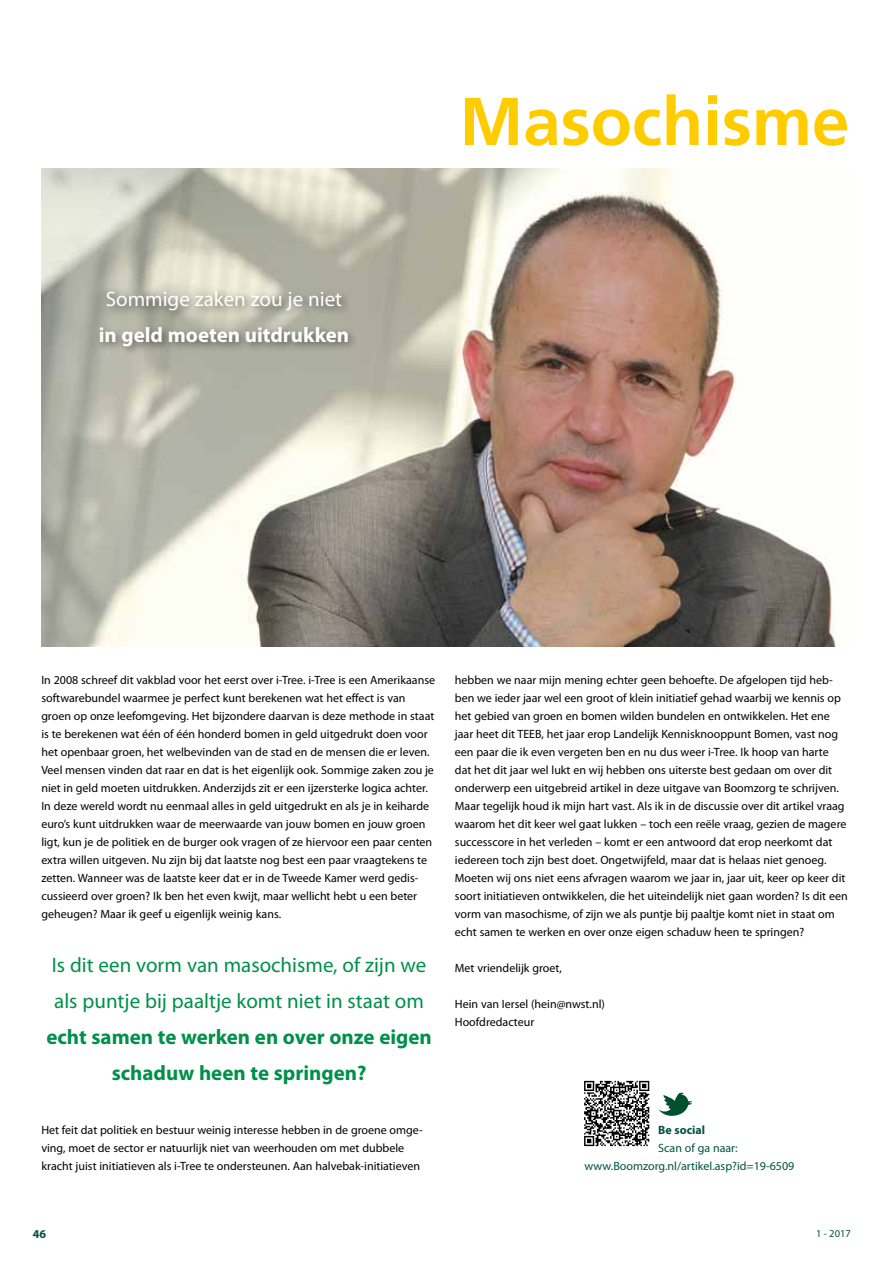
<style>
.page{position:relative;width:893px;height:1263px;background:#fff}
.page>*{position:absolute;margin:0;border:0;box-sizing:border-box;transform-origin:0 0}
.t1{font:700 67.5px "Frutiger";color:#fc0}
.t2{font:21px/36px "Myriad Pro";color:#00904a}
.t3{font:700 21px/36px "Myriad Pro";color:#00904a;text-align:center}
.t4{font:700 21px "Myriad Pro";color:#fff}
.t5{font:21px "Myriad Pro";color:#fff}
.t6{font:12px/18px "Myriad Pro";color:#000}
.t7{font:12px/18px "Myriad Pro";color:#00533d}
.t8{font:700 12px "Myriad Pro";color:#00533d}
.t9{font:10.5px "Myriad Pro";color:#00533d}
</style>
<div class="page">
<img style="left:41px;top:168px;width:795px;height:478px">
<div style="left:95px;top:286px;width:264px;height:71px;background:#000;opacity:.5"></div>
<svg style="left:584px;top:1081px;width:65px;height:65px"></svg>
<svg style="left:658px;top:1092px;width:34px;height:24px"></svg>
<h2 class="t5" style="left:106px;top:286px;width:238px">Sommige zaken zou je niet</h2>
<h2 class="t4" style="left:99px;top:321px;width:252px">in geld moeten uitdrukken</h2>
<h1 class="t1" style="left:459px;top:82px;width:391px">Masochisme</h1>
<p class="t6" style="left:41px;top:671px;width:395px">In 2008 schreef dit vakblad voor het eerst over i-Tree. i-Tree is een Amerikaanse softwarebundel waarmee je perfect kunt berekenen wat het effect is van groen op onze leefomgeving. Het bijzondere daarvan is deze methode in staat is te berekenen wat één of één honderd bomen in geld uitgedrukt doen voor het openbaar groen, het welbevinden van de stad en de mensen die er leven.<br>Veel mensen vinden dat raar en dat is het eigenlijk ook. Sommige zaken zou je niet in geld moeten uitdrukken. Anderzijds zit er een ijzersterke logica achter.<br>In deze wereld wordt nu eenmaal alles in geld uitgedrukt en als je in keiharde euro’s kunt uitdrukken waar de meerwaarde van jouw bomen en jouw groen ligt, kun je de politiek en de burger ook vragen of ze hiervoor een paar centen extra willen uitgeven. Nu zijn bij dat laatste nog best een paar vraagtekens te zetten. Wanneer was de laatste keer dat er in de Tweede Kamer werd gedis&shy;cussieerd over groen? Ik ben het even kwijt, maar wellicht hebt u een beter geheugen? Maar ik geef u eigenlijk weinig kans.</p>
<h2 class="t2" style="left:52px;top:947px;width:376px">Is dit een vorm van masochisme, of zijn we als puntje bij paaltje komt niet in staat om</h2>
<h2 class="t3" style="left:46px;top:1018px;width:387px">echt samen te werken en over onze eigen schaduw heen te springen?</h2>
<p class="t6" style="left:41px;top:1121px;width:383px">Het feit dat politiek en bestuur weinig interesse hebben in de groene omge&shy;ving, moet de sector er natuurlijk niet van weerhouden om met dubbele kracht juist initiatieven als i-Tree te ondersteunen. Aan halvebak-initiatieven</p>
<p class="t6" style="left:455px;top:671px;width:394px">hebben we naar mijn mening echter geen behoefte. De afgelopen tijd heb&shy;ben we ieder jaar wel een groot of klein initiatief gehad waarbij we kennis op het gebied van groen en bomen wilden bundelen en ontwikkelen. Het ene jaar heet dit TEEB, het jaar erop Landelijk Kennisknooppunt Bomen, vast nog een paar die ik even vergeten ben en nu dus weer i-Tree. Ik hoop van harte dat het dit jaar wel lukt en wij hebben ons uiterste best gedaan om over dit onderwerp een uitgebreid artikel in deze uitgave van Boomzorg te schrijven.<br>Maar tegelijk houd ik mijn hart vast. Als ik in de discussie over dit artikel vraag waarom het dit keer wel gaat lukken – toch een reële vraag, gezien de magere successcore in het verleden – komt er een antwoord dat erop neerkomt dat iedereen toch zijn best doet. Ongetwijfeld, maar dat is helaas niet genoeg.<br>Moeten wij ons niet eens afvragen waarom we jaar in, jaar uit, keer op keer dit soort initiatieven ontwikkelen, die het uiteindelijk niet gaan worden? Is dit een vorm van masochisme, of zijn we als puntje bij paaltje komt niet in staat om echt samen te werken en over onze eigen schaduw heen te springen?</p>
<p class="t6" style="left:455px;top:959px;width:108px">Met vriendelijk groet,</p>
<p class="t6" style="left:455px;top:995px;width:151px">Hein van Iersel (hein@nwst.nl)<br>Hoofdredacteur</p>
<p class="t8" style="left:658px;top:1122px;width:48px">Be social</p>
<p class="t7" style="left:585px;top:1139px;width:211px;text-indent:74px">Scan of ga naar: www.Boomzorg.nl/artikel.asp?id=19-6509</p>
<p class="t8" style="left:33px;top:1226px;width:15px">46</p>
<p class="t9" style="left:816px;top:1227px;width:36px">1 - 2017</p>
</div>
